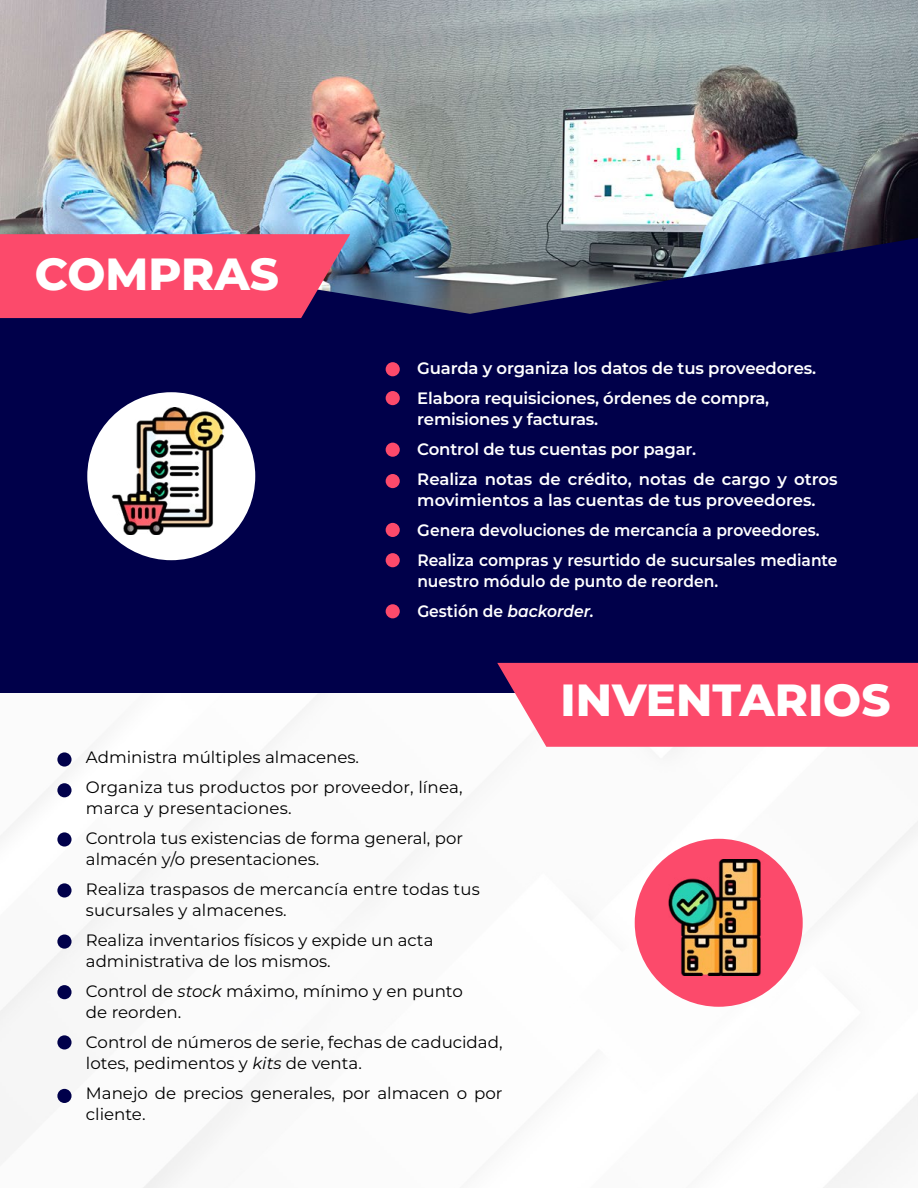
<style>
.page{position:relative;width:918px;height:1188px;background:#fff}
.page>*{position:absolute;margin:0;border:0;box-sizing:border-box;transform-origin:0 0}
.t1{font:800 45px "Montserrat";color:#fff}
.t2{font:16.5px/30px "Montserrat";color:#000}
.t3{font:600 16.5px/30px "Montserrat";color:#fff}
.t4{font:600 16.5px/30px "Montserrat";color:#fff;scale:.94 1}
.s1{font-style:italic}
</style>
<div class="page">
<img style="left:0;top:692px;width:917px;height:496px">
<div style="left:0;top:193px;width:918px;height:499px;background:#00004a"></div>
<img style="left:0;top:0;width:918px;height:314px">
<svg style="left:0;top:234px;width:350px;height:84px;background:#ef496b"></svg>
<svg style="left:497px;top:663px;width:421px;height:84px;background:#fa5272"></svg>
<div style="left:87px;top:392px;width:168px;height:168px;background:#fff;border-radius:50%"></div>
<img style="left:104px;top:408px;width:127px;height:126px">
<div style="left:386px;top:362px;width:14px;height:14px;background:#fc4a6b;border-radius:50%"></div>
<div style="left:386px;top:391px;width:14px;height:14px;background:#fc4a6b;border-radius:50%"></div>
<div style="left:386px;top:443px;width:14px;height:14px;background:#fc4a6b;border-radius:50%"></div>
<div style="left:386px;top:523px;width:14px;height:14px;background:#fc4a6b;border-radius:50%"></div>
<div style="left:386px;top:553px;width:14px;height:14px;background:#fc4a6b;border-radius:50%"></div>
<div style="left:386px;top:604px;width:14px;height:14px;background:#fc4a6b;border-radius:50%"></div>
<div style="left:386px;top:474px;width:14px;height:14px;background:#fc4a6b;border-radius:50%"></div>
<div style="left:57px;top:752px;width:15px;height:15px;background:#00004a;border-radius:50%"></div>
<div style="left:57px;top:783px;width:15px;height:14px;background:#00004a;border-radius:50%"></div>
<div style="left:57px;top:832px;width:15px;height:15px;background:#00004a;border-radius:50%"></div>
<div style="left:57px;top:883px;width:15px;height:15px;background:#00004a;border-radius:50%"></div>
<div style="left:57px;top:985px;width:15px;height:14px;background:#00004a;border-radius:50%"></div>
<div style="left:57px;top:935px;width:15px;height:14px;background:#00004a;border-radius:50%"></div>
<div style="left:57px;top:1035px;width:15px;height:15px;background:#00004a;border-radius:50%"></div>
<div style="left:57px;top:1089px;width:15px;height:14px;background:#00004a;border-radius:50%"></div>
<div style="left:635px;top:839px;width:168px;height:168px;background:#fc4a6b;border-radius:50%"></div>
<img style="left:657px;top:860px;width:104px;height:116px">
<h1 class="t1" style="left:35px;top:241px;width:246px">COMPRAS</h1>
<p class="t3" style="left:417px;top:352px;width:400px">Guarda y organiza los datos de tus proveedores.<br>Elabora requisiciones, órdenes de compra,</p>
<p class="t3" style="left:417px;top:403px;width:422px">remisiones y facturas.<br>Control de tus cuentas por pagar.<br>Realiza notas de crédito, notas de cargo y otros</p>
<p class="t3" style="left:417px;top:484px;width:422px">movimientos a las cuentas de tus proveedores.<br>Genera devoluciones de mercancía a proveedores.<br>Realiza compras y resurtido de sucursales mediante</p>
<p class="t4" style="left:417px;top:565px;width:322px">nuestro módulo de punto de reorden.<br>Gestión de <span class="s1">backorder.</span></p>
<h1 class="t1" style="left:561px;top:667px;width:331px">INVENTARIOS</h1>
<p class="t2" style="left:86px;top:742px;width:378px">Administra múltiples almacenes.<br>Organiza tus productos por proveedor, línea,</p>
<p class="t2" style="left:86px;top:793px;width:379px">marca y presentaciones.<br>Controla tus existencias de forma general, por</p>
<p class="t2" style="left:86px;top:844px;width:395px">almacén y/o presentaciones.<br>Realiza traspasos de mercancía entre todas tus</p>
<p class="t2" style="left:86px;top:895px;width:349px">sucursales y almacenes.<br>Realiza inventarios físicos y expide un acta</p>
<p class="t2" style="left:86px;top:946px;width:378px">administrativa de los mismos.<br>Control de <span class="s1">stock</span> máximo, mínimo y en punto</p>
<p class="t2" style="left:86px;top:997px;width:418px">de reorden.<br>Control de números de serie, fechas de caducidad,</p>
<p class="t2" style="left:86px;top:1048px;width:418px">lotes, pedimentos y <span class="s1">kits</span> de venta.<br>Manejo de precios generales, por almacen o por</p>
<p class="t2" style="left:86px;top:1099px;width:61px">cliente.</p>
</div>
